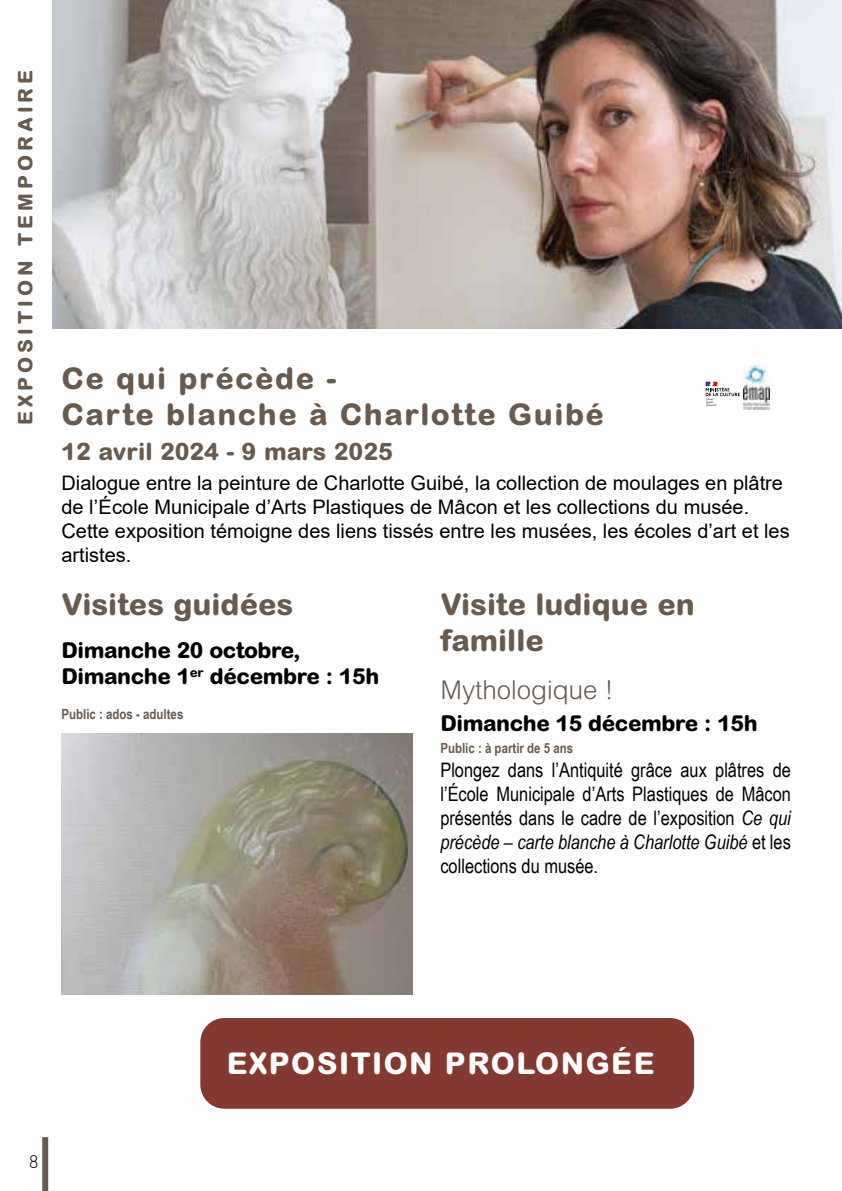
<style>
.page{position:relative;width:842px;height:1191px;background:#fff}
.page>*{position:absolute;margin:0;border:0;box-sizing:border-box;transform-origin:0 0}
.t1{font:800 30px/36px "Arial Rounded MT Std";letter-spacing:.045em;color:#685a4d}
.t2{font:800 30px/36px "Arial Rounded MT Std";color:#685a4d}
.t3{font:800 30px "Arial Rounded MT Std";letter-spacing:.05em;color:#fff}
.t4{font:300 26px "Arial Rounded MT Std";color:#685a4d}
.t5{font:800 24px "Arial Rounded MT Std";color:#685a4d}
.t6{font:800 22px/26.4px "Arial Rounded MT Std";letter-spacing:-.02em;color:#000}
.t7{font:20px/24px "Arial";color:#000}
.t8{font:20px/24px "Arial Narrow";color:#000;text-align:justify}
.t9{font:800 20px "Arial Rounded MT Std";letter-spacing:.2em;color:#695a4e}
.t10{font:300 18px "DINOT";color:#000}
.t11{font:700 14px "Arial Narrow";color:#685a4d}
.s1{font-style:italic}
</style>
<div class="page">
<img style="left:52px;top:0;width:790px;height:329px">
<svg style="left:743px;top:366px;width:27px;height:43px"></svg>
<img style="left:744px;top:366px;width:25px;height:43px">
<svg style="left:705px;top:381px;width:35px;height:25px"></svg>
<div style="left:200px;top:1018px;width:494px;height:90px;background:#833830;border-radius:24px"></div>
<div style="left:42px;top:1137px;width:6px;height:54px;background:#695a4e"></div>
<img style="left:62px;top:734px;width:350px;height:260px">
<p class="t9" style="left:13px;top:425px;width:357px;rotate:-90deg">EXPOSITION TEMPORAIRE</p>
<h1 class="t1" style="left:62px;top:360px;width:544px">Ce qui précède -<br>Carte blanche à Charlotte Guibé</h1>
<p class="t5" style="left:62px;top:437px;width:333px">12 avril 2024 - 9 mars 2025</p>
<p class="t7" style="left:62px;top:470px;width:730px">Dialogue entre la peinture de Charlotte Guibé, la collection de moulages en plâtre de l’École Municipale d’Arts Plastiques de Mâcon et les collections du musée.<br>Cette exposition témoigne des liens tissés entre les musées, les écoles d’art et les artistes.</p>
<h1 class="t2" style="left:62px;top:585px;width:233px">Visites guidées</h1>
<p class="t6" style="left:62px;top:636px;width:319px">Dimanche 20 octobre,<br>Dimanche 1<sup>er</sup> décembre : 15h</p>
<p class="t11" style="left:62px;top:703px;width:123px">Public : ados - adultes</p>
<h1 class="t2" style="left:440px;top:585px;width:256px">Visite ludique en famille</h1>
<h2 class="t4" style="left:440px;top:674px;width:174px">Mythologique !</h2>
<p class="t6" style="left:440px;top:709px;width:319px">Dimanche 15 décembre : 15h</p>
<p class="t11" style="left:440px;top:738px;width:134px">Public : à partir de 5 ans</p>
<p class="t8" style="left:440px;top:757px;width:352px">Plongez dans l’Antiquité grâce aux plâtres de l’École Municipale d’Arts Plastiques de Mâcon présentés dans le cadre de l’exposition <span class="s1">Ce qui précède – carte blanche à Charlotte Guibé</span> et les collections du musée.</p>
<p class="t10" style="left:29px;top:1147px;width:11px">8</p>
<h1 class="t3" style="left:227px;top:1045px;width:429px">EXPOSITION PROLONGÉE</h1>
</div>
